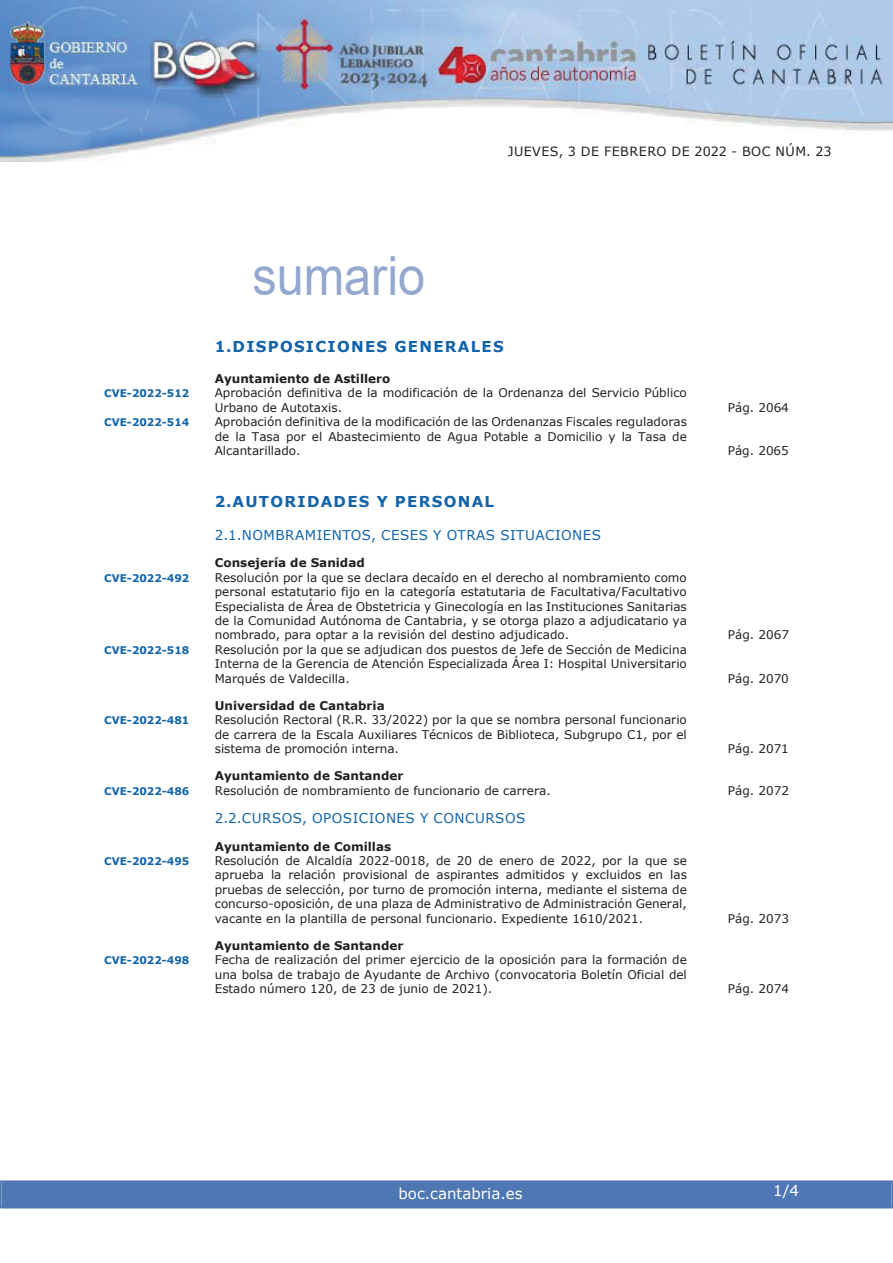
<style>
.page{position:relative;width:893px;height:1263px;background:#fff}
.page>*{position:absolute;margin:0;border:0;box-sizing:border-box;transform-origin:0 0}
.t1{font:54px "Arial";color:#94a8cf;scale:.9 1}
.t2{font:700 15px "Verdana";letter-spacing:.085em;color:#1263a9}
.t3{font:15px "Verdana";color:#fff}
.t4{font:13.5px "Verdana";letter-spacing:.035em;color:#1263a9}
.t5{font:12.75px "Verdana";letter-spacing:.035em;color:#231f20}
.t6{font:12px/14.4px "Verdana";color:#231f20;text-align:justify}
.t7{font:700 12px "Verdana";color:#231f20}
.t8{font:700 10.5px "Verdana";color:#1263a9}
</style>
<div class="page">
<img style="left:0;top:0;width:893px;height:161px">
<div style="left:2px;top:1181px;width:889px;height:27px;background:#4f77b3"></div>
<div style="left:0;top:1180px;width:893px;height:28px;border:2px solid #4f77b3"></div>
<h1 class="t1" style="left:252px;top:246px;width:194px">sumario</h1>
<p class="t5" style="left:508px;top:143px;width:325px">JUEVES, 3 DE FEBRERO DE 2022 - BOC NÚM. 23</p>
<p class="t2" style="left:215px;top:337px;width:291px">1.DISPOSICIONES GENERALES</p>
<p class="t7" style="left:215px;top:371px;width:177px">Ayuntamiento de Astillero</p>
<p class="t8" style="left:104px;top:387px;width:87px">CVE-2022-512</p>
<p class="t6" style="left:215px;top:385px;width:474px">Aprobación definitiva de la modificación de la Ordenanza del Servicio Público<br>Urbano de Autotaxis.</p>
<p class="t8" style="left:104px;top:416px;width:87px">CVE-2022-514</p>
<p class="t6" style="left:215px;top:414px;width:474px">Aprobación definitiva de la modificación de las Ordenanzas Fiscales reguladoras de la Tasa por el Abastecimiento de Agua Potable a Domicilio y la Tasa de Alcantarillado.</p>
<p class="t2" style="left:215px;top:492px;width:281px">2.AUTORIDADES Y PERSONAL</p>
<p class="t4" style="left:215px;top:527px;width:388px">2.1.NOMBRAMIENTOS, CESES Y OTRAS SITUACIONES</p>
<p class="t7" style="left:215px;top:555px;width:151px">Consejería de Sanidad</p>
<p class="t8" style="left:104px;top:571px;width:87px">CVE-2022-492</p>
<p class="t6" style="left:215px;top:570px;width:474px">Resolución por la que se declara decaído en el derecho al nombramiento como personal estatutario fijo en la categoría estatutaria de Facultativa/Facultativo Especialista de Área de Obstetricia y Ginecología en las Instituciones Sanitarias de la Comunidad Autónoma de Cantabria, y se otorga plazo a adjudicatario ya nombrado, para optar a la revisión del destino adjudicado.</p>
<p class="t8" style="left:104px;top:643px;width:87px">CVE-2022-518</p>
<p class="t6" style="left:215px;top:642px;width:474px">Resolución por la que se adjudican dos puestos de Jefe de Sección de Medicina Interna de la Gerencia de Atención Especializada Área I: Hospital Universitario Marqués de Valdecilla.</p>
<p class="t7" style="left:215px;top:698px;width:171px">Universidad de Cantabria</p>
<p class="t8" style="left:104px;top:714px;width:87px">CVE-2022-481</p>
<p class="t6" style="left:215px;top:712px;width:474px">Resolución Rectoral (R.R. 33/2022) por la que se nombra personal funcionario de carrera de la Escala Auxiliares Técnicos de Biblioteca, Subgrupo C1, por el sistema de promoción interna.</p>
<p class="t7" style="left:215px;top:768px;width:190px">Ayuntamiento de Santander</p>
<p class="t6" style="left:728px;top:400px;width:63px">Pág. 2064</p>
<p class="t6" style="left:728px;top:443px;width:63px">Pág. 2065</p>
<p class="t6" style="left:728px;top:627px;width:63px">Pág. 2067</p>
<p class="t6" style="left:728px;top:671px;width:63px">Pág. 2070</p>
<p class="t6" style="left:728px;top:741px;width:63px">Pág. 2071</p>
<p class="t8" style="left:104px;top:784px;width:87px">CVE-2022-486</p>
<p class="t6" style="left:215px;top:783px;width:337px">Resolución de nombramiento de funcionario de carrera.</p>
<p class="t6" style="left:728px;top:783px;width:63px">Pág. 2072</p>
<p class="t4" style="left:215px;top:810px;width:312px">2.2.CURSOS, OPOSICIONES Y CONCURSOS</p>
<p class="t7" style="left:215px;top:839px;width:178px">Ayuntamiento de Comillas</p>
<p class="t8" style="left:104px;top:854px;width:87px">CVE-2022-495</p>
<p class="t6" style="left:215px;top:853px;width:474px">Resolución de Alcaldía 2022-0018, de 20 de enero de 2022, por la que se aprueba la relación provisional de aspirantes admitidos y excluidos en las pruebas de selección, por turno de promoción interna, mediante el sistema de concurso-oposición, de una plaza de Administrativo de Administración General, vacante en la plantilla de personal funcionario. Expediente 1610/2021.</p>
<p class="t6" style="left:728px;top:911px;width:63px">Pág. 2073</p>
<p class="t7" style="left:215px;top:938px;width:190px">Ayuntamiento de Santander</p>
<p class="t8" style="left:104px;top:954px;width:87px">CVE-2022-498</p>
<p class="t6" style="left:215px;top:952px;width:474px">Fecha de realización del primer ejercicio de la oposición para la formación de una bolsa de trabajo de Ayudante de Archivo (convocatoria Boletín Oficial del Estado número 120, de 23 de junio de 2021).</p>
<p class="t6" style="left:728px;top:981px;width:63px">Pág. 2074</p>
<p class="t3" style="left:398px;top:1184px;width:126px">boc.cantabria.es</p>
<p class="t3" style="left:773px;top:1181px;width:27px">1/4</p>
</div>
